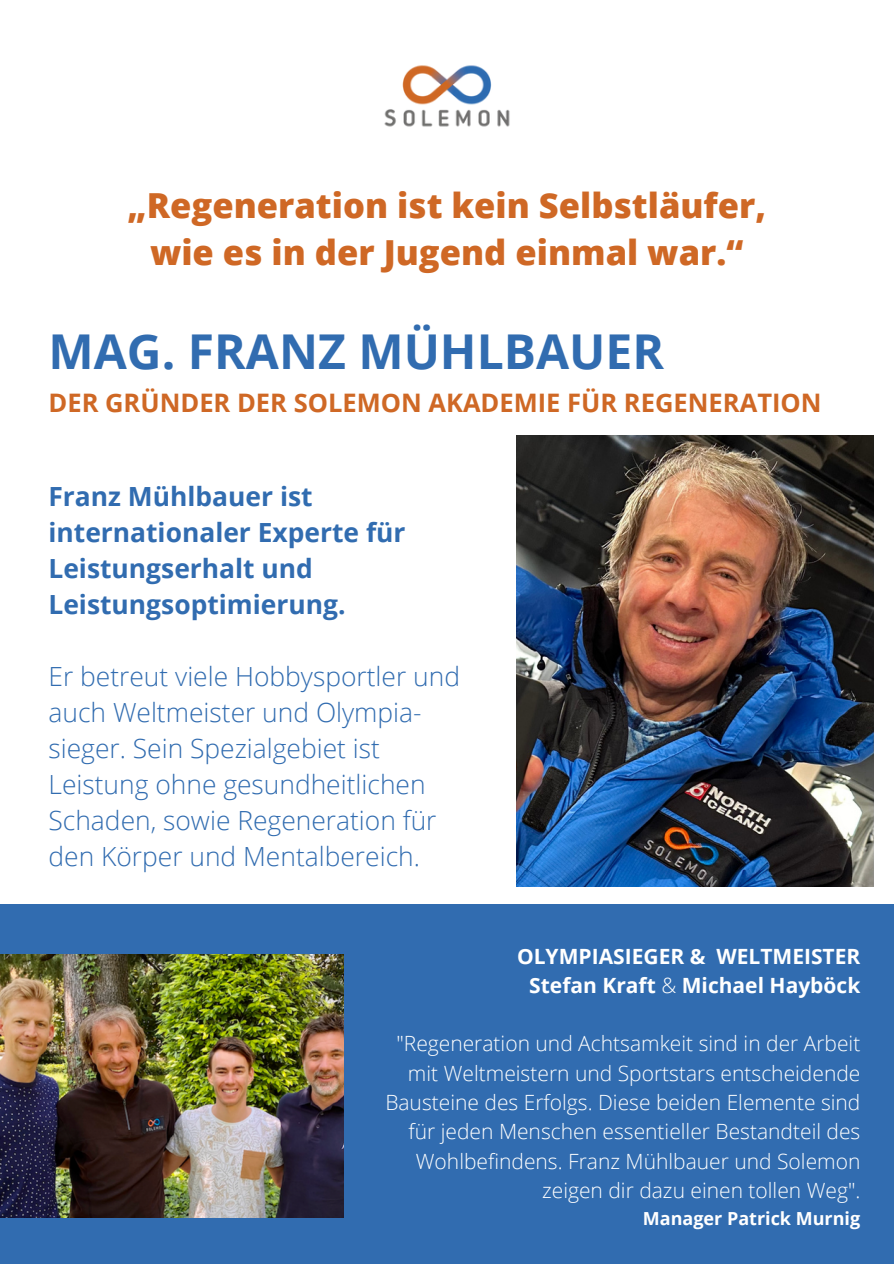
<style>
.page{position:relative;width:894px;height:1264px;background:#fff}
.page>*{position:absolute;margin:0;border:0;box-sizing:border-box;transform-origin:0 0}
.t1{font:700 48px "Open Sans";color:#316cb0}
.t2{font:800 34.5px/47.2px "Open Sans";color:#cf6825;text-align:center}
.t3{font:300 26.4px/36px "Open Sans";color:#316cb0}
.t4{font:700 26.4px/36px "Open Sans";color:#316cb0}
.t5{font:700 25.5px "Open Sans";color:#cf6825}
.t6{font:300 21px/29.2px "Open Sans";color:#fff;text-align:right}
.t7{font:700 21px/29.2px "Open Sans";color:#fff;text-align:center}
.t8{font:700 18px "Open Sans";color:#fff}
.s1{font-weight:300}
</style>
<div class="page">
<img style="left:384px;top:65px;width:126px;height:62px">
<div style="left:0;top:904px;width:893px;height:359px;background:#316cb0"></div>
<img style="left:0;top:954px;width:343px;height:262px">
<img style="left:516px;top:435px;width:357px;height:451px">
<h2 class="t2" style="left:127px;top:181px;width:640px">„Regeneration ist kein Selbstläufer, wie es in der Jugend einmal war.“</h2>
<h1 class="t1" style="left:48px;top:318px;width:617px">MAG. FRANZ MÜHLBAUER</h1>
<p class="t5" style="left:48px;top:385px;width:774px">DER GRÜNDER DER SOLEMON AKADEMIE FÜR REGENERATION</p>
<p class="t4" style="left:48px;top:477px;width:358px">Franz Mühlbauer ist internationaler Experte für<br>Leistungserhalt und<br>Leistungsoptimierung.</p>
<p class="t3" style="left:48px;top:657px;width:413px">Er betreut viele Hobbysportler und auch Weltmeister und Olympia&shy;sieger. Sein Spezialgebiet ist<br>Leistung ohne gesundheitlichen<br>Schaden, sowie Regeneration für den Körper und Mentalbereich.</p>
<p class="t7" style="left:517px;top:940px;width:345px">OLYMPIASIEGER &amp; WELTMEISTER<br>Stefan Kraft <span class="s1">&amp;</span> Michael Hayböck</p>
<p class="t6" style="left:385px;top:1028px;width:476px">"Regeneration und Achtsamkeit sind in der Arbeit mit Weltmeistern und Sportstars entscheidende Bausteine des Erfolgs. Diese beiden Elemente sind für jeden Menschen essentieller Bestandteil des Wohlbefindens. Franz Mühlbauer und Solemon zeigen dir dazu einen tollen Weg".</p>
<p class="t8" style="left:642px;top:1205px;width:219px">Manager Patrick Murnig</p>
</div>
